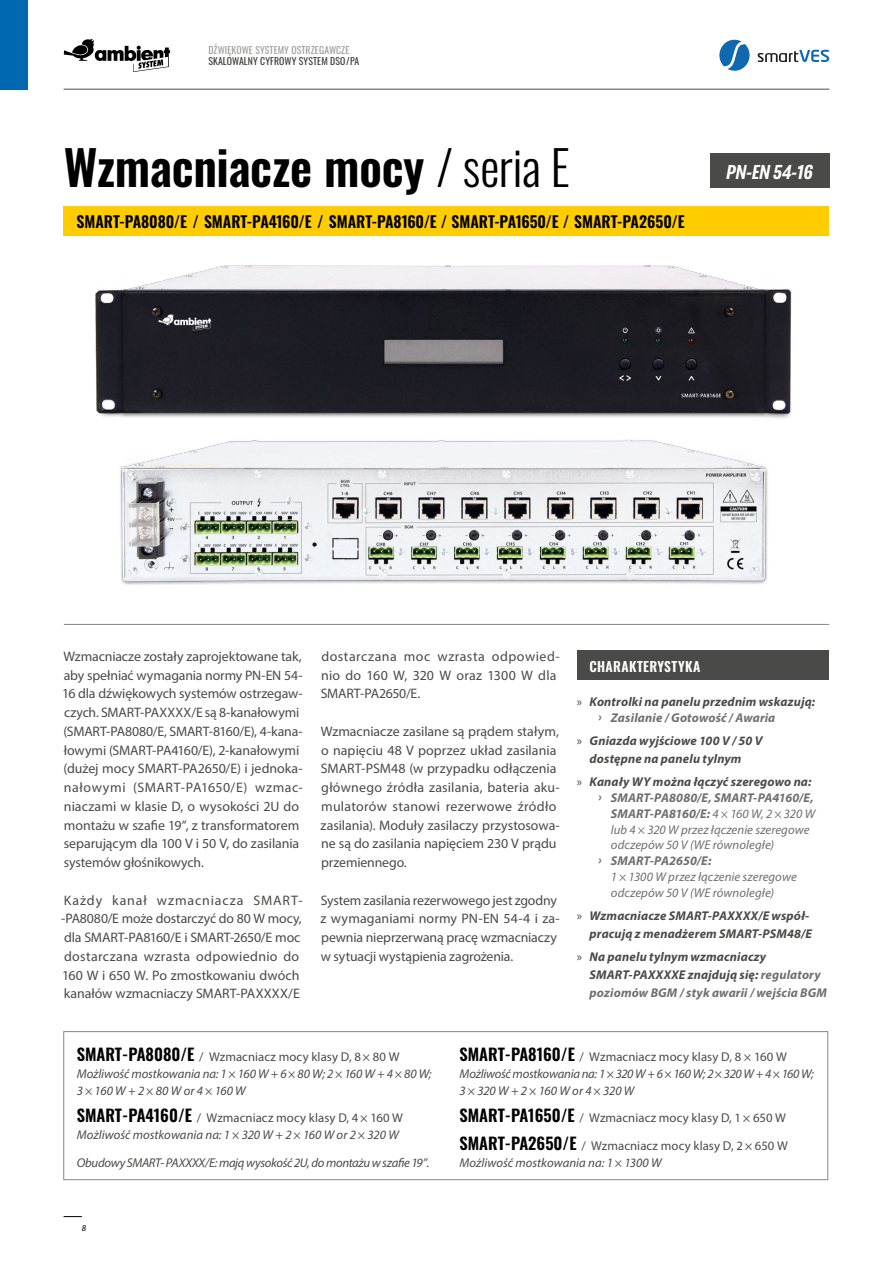
<style>
.page{position:relative;width:893px;height:1263px;background:#fff}
.page>*{position:absolute;margin:0;border:0;box-sizing:border-box;transform-origin:0 0}
.t1{font:600 48px "Oswald";letter-spacing:-.005em;color:#000}
.t2{font:italic 700 condensed 18px "Belarius Sans";letter-spacing:.005em;color:#fff}
.t3{font:600 15.75px "Oswald";letter-spacing:-.005em;color:#000}
.t4{font:13.8px/18.8px "Myriad Pro";letter-spacing:-.005em;color:#4a4a49}
.t5{font:13.8px/18.8px "Myriad Pro";letter-spacing:.03em;color:#4a4a49}
.t6{font:600 13.5px "Oswald";letter-spacing:.025em;color:#fff}
.t7{font:italic 12.75px/16.8px "Myriad Pro";letter-spacing:-.01em;color:#4a4a49}
.t8{font:italic 700 12.75px/18px "Myriad Pro";letter-spacing:.01em;color:#4a4a49}
.t9{font:italic 12.75px/15.8px "Myriad Pro";letter-spacing:.005em;color:#706f6f}
.t10{font:12.75px/27.5px "Myriad Pro";letter-spacing:.005em;color:#4a4a49}
.t11{font:italic 700 12.75px "Myriad Pro";letter-spacing:.01em;color:#706f6f}
.t12{font:9.75px "Oswald";letter-spacing:.01em;color:#3c3c3b}
.t13{font:9.75px "Oswald";letter-spacing:.01em;color:#9d9d9c}
.t14{font:italic 9px "Myriad Pro";color:#000}
.s1{font-weight:300}
.s2{font-weight:400;font-style:normal}
.s3{color:#706f6f}
.s4{font-weight:400}
.s5{font-family:"Oswald";font-weight:600;font-style:normal;font-size:16.5px;color:#000}
.s6{font-style:normal}
.s7{font-family:"Oswald";font-weight:600;font-size:16.5px;color:#000}
</style>
<div class="page">
<svg style="left:64px;top:1216px;width:18px;height:1px"></svg>
<svg style="left:64px;top:39px;width:106px;height:33px"></svg>
<svg style="left:758px;top:50px;width:71px;height:12px"></svg>
<svg style="left:719px;top:39px;width:31px;height:32px"></svg>
<hr style="left:64px;top:89px;width:765px;height:1px;background:#878787">
<div style="left:64px;top:206px;width:765px;height:30px;background:#fc0"></div>
<hr style="left:64px;top:624px;width:765px;height:1px;background:#878787">
<div style="left:710px;top:154px;width:119px;height:34px;background:#4a4a49"></div>
<img style="left:63px;top:235px;width:729px;height:350px">
<div style="left:63px;top:1031px;width:765px;height:149px;border:1px solid #878787"></div>
<div style="left:577px;top:650px;width:251px;height:30px;background:#4a4a49"></div>
<div style="left:0;top:0;width:28px;height:89px;background:#0067b1"></div>
<p class="t13" style="left:208px;top:41px;width:143px">DŹWIĘKOWE SYSTEMY OSTRZEGAWCZE</p>
<p class="t12" style="left:208px;top:53px;width:153px">SKALOWALNY CYFROWY SYSTEM DSO / PA</p>
<h1 class="t1" style="left:64px;top:143px;width:507px">Wzmacniacze mocy <span class="s1">/ seria E</span></h1>
<p class="t3" style="left:77px;top:213px;width:610px">SMART-PA8080/E / SMART-PA4160/E / SMART-PA8160/E / SMART-PA1650/E / SMART-PA2650/E</p>
<h2 class="t2" style="left:726px;top:160px;width:88px">PN-EN 54-16</h2>
<p class="t4" style="left:62px;top:647px;width:242px">Wzmacniacze zostały zaprojektowane tak, aby spełniać wymagania normy PN-EN 54- 16 dla dźwiękowych systemów ostrzegaw&shy;czych. SMART-PAXXXX/E są 8-kanałowymi (SMART-PA8080/E, SMART-8160/E), 4-kana&shy;łowymi (SMART-PA4160/E), 2-kanałowymi (dużej mocy SMART-PA2650/E) i jednoka&shy;nałowymi (SMART-PA1650/E) wzmac&shy;niaczami w klasie D, o wysokości 2U do montażu w szafie 19”, z transformatorem separującym dla 100 V i 50 V, do zasilania systemów głośnikowych.</p>
<p class="t4" style="left:61px;top:890px;width:243px">Każdy kanał wzmacniacza SMART--PA8080/E może dostarczyć do 80 W mocy, dla SMART-PA8160/E i SMART-2650/E moc dostar czana wzrasta odpowiednio do 160 W i 650 W. Po zmostkowaniu dwóch kanałów wzmacniaczy SMART-PAXXXX/E</p>
<p class="t5" style="left:321px;top:647px;width:241px">dostarczana moc wzrasta odpowied&shy;nio do 160 W, 320 W oraz 1300 W dla<br>SMART-PA2650/E.</p>
<p class="t4" style="left:320px;top:722px;width:241px">Wzmacniacze zasilane są prądem stałym, o napięciu 48 V poprzez układ zasilania SMART-PSM48 (w przypadku odłączenia głównego źródła zasilania, bateria aku&shy;mulatorów stanowi rezerwowe źródło zasilania). Moduły zasilaczy przystosowa&shy;ne są do zasilania napięciem 230 V prądu przemiennego.</p>
<p class="t4" style="left:320px;top:890px;width:241px">System zasilania rezerwowego jest zgodny z wymaganiami normy PN-EN 54-4 i za&shy;pewnia nieprzerwaną pracę wzmacniaczy w sytuacji wystąpienia zagrożenia.</p>
<p class="t6" style="left:590px;top:659px;width:112px">CHARAKTERYSTYKA</p>
<p class="t8" style="left:598px;top:694px;width:219px;line-height:15.8px;text-indent:-21px"><span class="s2">»</span> Kontrolki na panelu przednim wskazują: <span class="s3">› Zasilanie / Gotowość / Awaria</span></p>
<p class="t8" style="left:590px;top:731px;width:175px;text-indent:-13px"><span class="s2">»</span> Gniazda wyjściowe 100 V / 50 V dostępne na panelu tylnym</p>
<p class="t8" style="left:577px;top:773px;width:236px"><span class="s2">»</span> Kanały WY można łączyć szeregowo na:</p>
<p class="t11" style="left:598px;top:789px;width:217px">› SMART-PA8080/E, SMART-PA4160/E,</p>
<p class="t11" style="left:611px;top:805px;width:206px">SMART-PA8160/E: <span class="s4">4 × 160 W, 2 × 320 W</span></p>
<p class="t9" style="left:611px;top:821px;width:200px">lub 4 × 320 W przez łączenie szeregowe</p>
<p class="t9" style="left:611px;top:837px;width:165px">odczepów 50 V (WE równoległe)</p>
<p class="t11" style="left:598px;top:852px;width:115px">› SMART-PA2650/E:</p>
<p class="t9" style="left:611px;top:868px;width:187px">1 × 1300 W przez łączenie szeregowe odczepów 50 V (WE równoległe)</p>
<p class="t8" style="left:577px;top:906px;width:237px;text-align:right"><span class="s2">»</span> Wzmacniacze SMART-PAXXXX/E współ&shy;pracują z menadżerem SMART-PSM48/E</p>
<p class="t8" style="left:590px;top:947px;width:239px;text-indent:-13px"><span class="s2">»</span> Na panelu tylnym wzmacniaczy<br>SMART-PAXXXXE znajdują się: <span class="s3">regulatory poziomów BGM / styk awarii / wejścia BGM</span></p>
<p class="t7" style="left:77px;top:1048px;width:356px"><span class="s5">SMART-PA8080/E</span> <span class="s6">/ Wzmacniacz mocy klasy D, 8 × 80 W<br></span>Możliwość mostkowania na: 1 × 160 W + 6 × 80 W; 2 × 160 W + 4 × 80 W;<br>3 × 160 W + 2 × 80 W or 4 × 160 W</p>
<p class="t7" style="left:77px;top:1109px;width:328px"><span class="s5">SMART-PA4160/E</span> <span class="s6">/ Wzmacniacz mocy klasy D, 4 × 160 W<br></span>Możliwość mostkowania na: 1 × 320 W + 2 × 160 W or 2 × 320 W</p>
<p class="t7" style="left:77px;top:1154px;width:354px">Obudowy SMART- PAXXXX/E: mają wysokość 2U, do montażu w szafie 19’’.</p>
<p class="t14" style="left:82px;top:1223px;width:6px">8</p>
<p class="t7" style="left:460px;top:1048px;width:356px"><span class="s5">SMART-PA8160/E</span> <span class="s6">/ Wzmacniacz mocy klasy D, 8 × 160 W<br></span>Możliwość mostkowania na: 1 × 320 W + 6 × 160 W; 2 × 320 W + 4 × 160 W;<br>3 × 320 W + 2 × 160 W or 4 × 320 W</p>
<p class="t10" style="left:460px;top:1104px;width:330px"><span class="s7">SMART-PA1650/E</span> / Wzmacniacz mocy klasy D, 1 × 650 W<br><span class="s7">SMART-PA2650/E</span> / Wzmacniacz mocy klasy D, 2 × 650 W</p>
<p class="t7" style="left:460px;top:1154px;width:204px">Możliwość mostkowania na: 1 × 1300 W</p>
</div>
